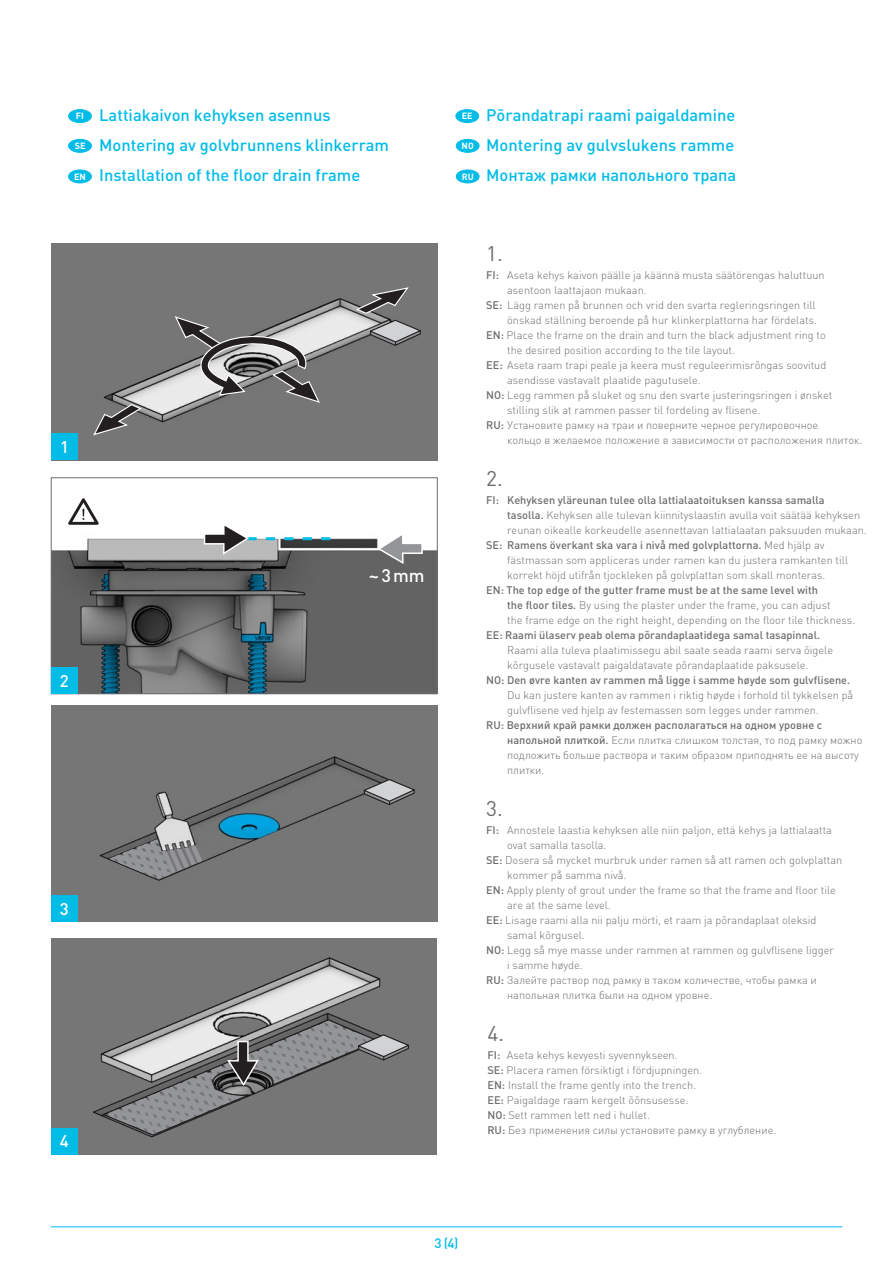
<style>
.page{position:relative;width:893px;height:1263px;background:#fff}
.page>*{position:absolute;margin:0;border:0;box-sizing:border-box;transform-origin:0 0}
.t1{font:21px "DIN Pro";color:#6c6d70}
.t2{font:500 18px "DIN Pro";color:#fff}
.t3{font:500 16.8px "DIN Pro";color:#fff}
.t4{font:500 16.5px/30px "DIN Pro";color:#02bce8}
.t5{font:500 13.5px "DIN Pro";color:#02bce8}
.t6{font:300 10.95px/15px "DIN Pro";color:#6c6d70}
.t7{font:500 10.95px "DIN Pro";color:#6c6d70}
.t8{font:700 9px "DIN Pro";color:#fff}
.s1{font-weight:500}
.s2{font-weight:300}
</style>
<div class="page">
<div style="left:69px;top:139px;width:22px;height:13px;background:#02bce8;border-radius:50%"></div>
<div style="left:68px;top:139px;width:24px;height:14px;border:1px solid #02bce8;border-radius:50%"></div>
<div style="left:69px;top:170px;width:22px;height:13px;background:#02bce8;border-radius:50%"></div>
<div style="left:68px;top:170px;width:24px;height:13px;border:1px solid #02bce8;border-radius:50%"></div>
<div style="left:69px;top:110px;width:22px;height:13px;background:#02bce8;border-radius:50%"></div>
<div style="left:68px;top:109px;width:24px;height:14px;border:1px solid #02bce8;border-radius:50%"></div>
<div style="left:456px;top:170px;width:23px;height:13px;background:#02bce8;border-radius:50%"></div>
<div style="left:456px;top:170px;width:23px;height:13px;border:1px solid #02bce8;border-radius:50%"></div>
<div style="left:456px;top:110px;width:23px;height:13px;background:#02bce8;border-radius:50%"></div>
<div style="left:455px;top:109px;width:24px;height:14px;border:1px solid #02bce8;border-radius:50%"></div>
<div style="left:456px;top:139px;width:23px;height:13px;background:#02bce8;border-radius:50%"></div>
<div style="left:456px;top:139px;width:23px;height:14px;border:1px solid #02bce8;border-radius:50%"></div>
<div style="left:51px;top:244px;width:386px;height:216px;background:#767676"></div>
<svg style="left:92px;top:403px;width:50px;height:33px;background:#6f6e6e"></svg>
<svg style="left:356px;top:286px;width:67px;height:61px;background:#818081"></svg>
<svg style="left:174px;top:315px;width:147px;height:89px;background:#898889"></svg>
<div style="left:51px;top:434px;width:27px;height:26px;background:#02bce8"></div>
<div style="left:51px;top:705px;width:386px;height:217px;background:#767676"></div>
<svg style="left:361px;top:778px;width:56px;height:28px;background:#878687"></svg>
<svg style="left:109px;top:839px;width:93px;height:40px;background:#808182"></svg>
<img style="left:51px;top:938px;width:386px;height:216px">
<svg style="left:102px;top:1019px;width:309px;height:117px;background:#808181"></svg>
<img style="left:53px;top:537px;width:382px;height:155px">
<div style="left:51px;top:478px;width:386px;height:216px;border:1px solid #6c6d70"></div>
<svg style="left:68px;top:498px;width:31px;height:27px"></svg>
<div style="left:51px;top:667px;width:26px;height:27px;background:#02bce8"></div>
<div style="left:51px;top:895px;width:26px;height:27px;background:#02bce8"></div>
<div style="left:51px;top:1128px;width:26px;height:26px;background:#02bce8"></div>
<svg style="left:203px;top:526px;width:127px;height:30px"></svg>
<svg style="left:376px;top:535px;width:48px;height:30px"></svg>
<hr style="left:51px;top:1226px;width:791px;height:1px;background:#02bce8">
<p class="t8" style="left:76px;top:109px;width:10px">FI</p>
<p class="t8" style="left:75px;top:138px;width:12px">SE</p>
<p class="t8" style="left:74px;top:169px;width:13px">EN</p>
<h3 class="t4" style="left:99px;top:99px;width:291px">Lattiakaivon kehyksen asennus<br>Montering av golvbrunnens klinkerram<br>Installation of the floor drain frame</h3>
<h3 class="t4" style="left:486px;top:99px;width:252px">Põrandatrapi raami paigaldamine<br>Montering av gulvslukens ramme<br>Монтаж рамки напольного трапа</h3>
<p class="t8" style="left:462px;top:109px;width:12px">EE</p>
<p class="t8" style="left:462px;top:138px;width:14px">NO</p>
<p class="t8" style="left:462px;top:169px;width:13px">RU</p>
<h3 class="t3" style="left:60px;top:433px;width:10px">1</h3>
<h3 class="t3" style="left:60px;top:667px;width:10px">2</h3>
<h3 class="t3" style="left:60px;top:895px;width:10px">3</h3>
<h3 class="t3" style="left:60px;top:1127px;width:10px">4</h3>
<h2 class="t2" style="left:369px;top:561px;width:57px">~3 mm</h2>
<h1 class="t1" style="left:486px;top:237px;width:18px">1.</h1>
<p class="t6" style="left:486px;top:267px;width:340px"><span class="s1">FI:</span> Aseta kehys kaivon päälle ja käännä musta säätörengas haluttuun</p>
<p class="t6" style="left:507px;top:282px;width:141px">asentoon laattajaon mukaan.</p>
<p class="t6" style="left:486px;top:297px;width:331px"><span class="s1">SE:</span> Lägg ramen på brunnen och vrid den svarta regleringsringen till</p>
<p class="t6" style="left:507px;top:312px;width:311px">önskad ställning beroende på hur klinkerplattorna har fördelats.</p>
<p class="t6" style="left:486px;top:327px;width:341px"><span class="s1">EN:</span> Place the frame on the drain and turn the black adjustment ring to</p>
<p class="t6" style="left:507px;top:342px;width:229px">the desired position according to the tile layout.</p>
<p class="t6" style="left:486px;top:357px;width:342px"><span class="s1">EE:</span> Aseta raam trapi peale ja keera must reguleerimisrõngas soovitud</p>
<p class="t6" style="left:507px;top:372px;width:195px">asendisse vastavalt plaatide pagutusele.</p>
<p class="t6" style="left:486px;top:387px;width:348px"><span class="s1">NO:</span> Legg rammen på sluket og snu den svarte justeringsringen i ønsket</p>
<p class="t6" style="left:507px;top:402px;width:255px">stilling slik at rammen passer til fordeling av flisene.</p>
<p class="t6" style="left:486px;top:417px;width:334px"><span class="s1">RU:</span> Установите рамку на траи и поверните черное регулировочное</p>
<p class="t6" style="left:507px;top:432px;width:357px">кольцо в желаемое положение в зависимости от расположения плиток.</p>
<h1 class="t1" style="left:486px;top:462px;width:18px">2.</h1>
<p class="t7" style="left:486px;top:491px;width:340px">FI: Kehyksen yläreunan tulee olla lattialaatoituksen kanssa samalla</p>
<p class="t6" style="left:507px;top:507px;width:354px"><span class="s1">tasolla.</span> Kehyksen alle tulevan kiinnityslaastin avulla voit säätää kehyksen</p>
<p class="t6" style="left:507px;top:522px;width:361px">reunan oikealle korkeudelle asennettavan lattialaatan paksuuden mukaan.</p>
<p class="t7" style="left:486px;top:536px;width:340px">SE: Ramens överkant ska vara i nivå med golvplattorna. <span class="s2">Med hjälp av</span></p>
<p class="t6" style="left:507px;top:552px;width:342px">fästmassan som appliceras under ramen kan du justera ramkanten till</p>
<p class="t6" style="left:507px;top:567px;width:320px">korrekt höjd utifrån tjockleken på golvplattan som skall monteras.</p>
<p class="t6" style="left:507px;top:582px;width:350px;text-indent:-21px"><span class="s1">EN: The top edge of the gutter frame must be at the same level with<br>the floor tiles.</span> By using the plaster under the frame, you can adjust<br>the frame edge on the right height, depending on the floor tile thickness.</p>
<p class="t7" style="left:486px;top:626px;width:335px">EE: Raami ülaserv peab olema põrandaplaatidega samal tasapinnal.</p>
<p class="t6" style="left:507px;top:642px;width:327px">Raami alla tuleva plaatimissegu abil saate seada raami serva õigele kõrgusele vastavalt paigaldatavate põrandaplaatide paksusele.</p>
<p class="t7" style="left:486px;top:671px;width:366px">NO: Den øvre kanten av rammen må ligge i samme høyde som gulvflisene.</p>
<p class="t6" style="left:507px;top:687px;width:348px">Du kan justere kanten av rammen i riktig høyde i forhold til tykkelsen på gulvflisene ved hjelp av festemassen som legges under rammen.</p>
<p class="t6" style="left:507px;top:717px;width:357px;text-indent:-21px"><span class="s1">RU: Верхний край рамки должен располагаться на одном уровне с напольной плиткой.</span> Если плитка слишком толстая, то под рамку можно подложить больше раствора и таким образом приподнять ее на высоту плитки.</p>
<h1 class="t1" style="left:486px;top:792px;width:18px">3.</h1>
<p class="t6" style="left:486px;top:822px;width:347px"><span class="s1">FI:</span> Annostele laastia kehyksen alle niin paljon, että kehys ja lattialaatta</p>
<p class="t6" style="left:507px;top:837px;width:101px">ovat samalla tasolla.</p>
<p class="t6" style="left:486px;top:852px;width:358px"><span class="s1">SE:</span> Dosera så mycket murbruk under ramen så att ramen och golvplattan</p>
<p class="t6" style="left:507px;top:867px;width:121px">kommer på samma nivå.</p>
<p class="t6" style="left:486px;top:882px;width:351px"><span class="s1">EN:</span> Apply plenty of grout under the frame so that the frame and floor tile</p>
<p class="t6" style="left:507px;top:897px;width:105px">are at the same level.</p>
<p class="t6" style="left:486px;top:912px;width:332px"><span class="s1">EE:</span> Lisage raami alla nii palju mörti, et raam ja põrandaplaat oleksid</p>
<p class="t6" style="left:507px;top:927px;width:79px">samal kõrgusel.</p>
<p class="t6" style="left:486px;top:942px;width:349px"><span class="s1">NO:</span> Legg så mye masse under rammen at rammen og gulvflisene ligger</p>
<p class="t6" style="left:507px;top:957px;width:77px">i samme høyde.</p>
<p class="t6" style="left:486px;top:972px;width:332px"><span class="s1">RU:</span> Залейте раствор под рамку в таком количестве, чтобы рамка и</p>
<p class="t6" style="left:507px;top:987px;width:207px">напольная плитка были на одном уровне.</p>
<h1 class="t1" style="left:487px;top:1017px;width:18px">4.</h1>
<p class="t6" style="left:487px;top:1047px;width:290px"><span class="s1">FI:</span> Aseta kehys kevyesti syvennykseen.<br><span class="s1">SE:</span> Placera ramen försiktigt i fördjupningen.<br><span class="s1">EN:</span> Install the frame gently into the trench.<br><span class="s1">EE:</span> Paigaldage raam kergelt õõnsusesse.<br><span class="s1">NO:</span> Sett rammen lett ned i hullet.<br><span class="s1">RU:</span> Без применения силы установите рамку в углубление.</p>
<p class="t5" style="left:434px;top:1232px;width:26px">3 (4)</p>
</div>
